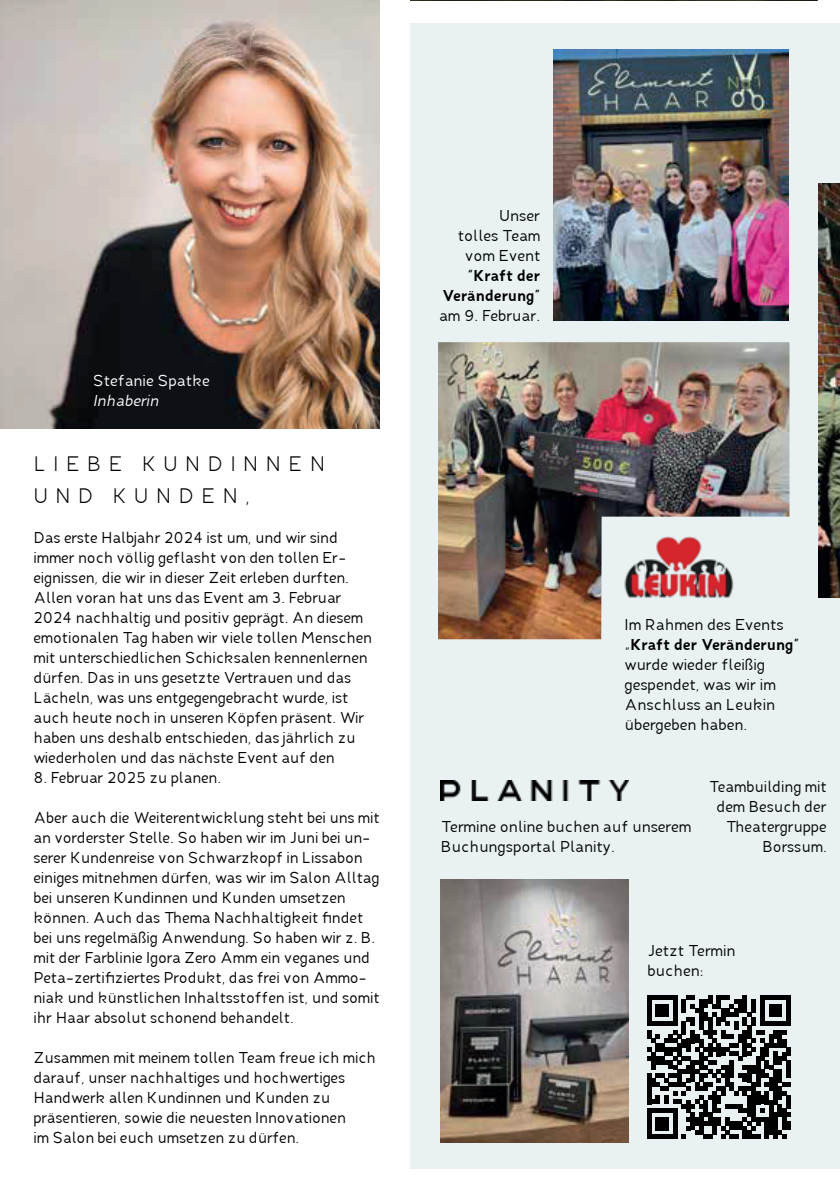
<style>
.page{position:relative;width:840px;height:1191px;background:#fff}
.page>*{position:absolute;margin:0;border:0;box-sizing:border-box;transform-origin:0 0}
.t1{font:300 20px/32px "Fibon Neue";letter-spacing:.35em;color:#000001}
.t2{font:15px/20px "Fibon Neue";letter-spacing:-.005em;color:#000001}
.t3{font:700 15px/20px "Fibon Neue";color:#000001;text-align:right}
.t4{font:15px "Fibon Neue";color:#fff}
.t5{font:italic 15px "Fibon Neue";color:#fff}
.s1{font-weight:700}
</style>
<div class="page">
<hr style="left:0;top:0;width:816px;height:1px;background:#000001">
<div style="left:0;top:23px;width:839px;height:1145px;background:#e9f1f2"></div>
<div style="left:0;top:1px;width:409px;height:1190px;background:#fff"></div>
<img style="left:0;top:0;width:379px;height:429px">
<img style="left:438px;top:342px;width:351px;height:297px">
<img style="left:553px;top:49px;width:235px;height:272px">
<img style="left:818px;top:183px;width:21px;height:414px">
<img style="left:440px;top:781px;width:188px;height:19px">
<img style="left:440px;top:879px;width:188px;height:263px">
<svg style="left:647px;top:995px;width:143px;height:143px"></svg>
<img style="left:613px;top:536px;width:132px;height:62px">
<p class="t4" style="left:93px;top:371px;width:119px">Stefanie Spatke</p>
<p class="t5" style="left:93px;top:391px;width:67px">Inhaberin</p>
<h1 class="t1" style="left:33px;top:447px;width:293px">LIEBE KUNDINNEN<br>UND KUNDEN,</h1>
<p class="t2" style="left:33px;top:527px;width:340px">Das erste Halbjahr 2024 ist um, und wir sind immer noch völlig geflasht von den tollen Er&shy;eignissen, die wir in dieser Zeit erleben durften.<br>Allen voran hat uns das Event am 3. Februar 2024 nachhaltig und positiv geprägt. An diesem emotionalen Tag haben wir viele tollen Menschen mit unterschiedlichen Schicksalen kennenlernen dürfen. Das in uns gesetzte Vertrauen und das Lächeln, was uns entgegengebracht wurde, ist auch heute noch in unseren Köpfen präsent. Wir haben uns deshalb entschieden, das jährlich zu wiederholen und das nächste Event auf den</p>
<p class="t2" style="left:33px;top:767px;width:189px">8. Februar 2025 zu planen.</p>
<p class="t2" style="left:33px;top:807px;width:347px">Aber auch die Weiterentwicklung steht bei uns mit an vorderster Stelle. So haben wir im Juni bei un&shy;serer Kundenreise von Schwarzkopf in Lissabon einiges mitnehmen dürfen, was wir im Salon Alltag bei unseren Kundinnen und Kunden umsetzen können. Auch das Thema Nachhaltigkeit findet bei uns regelmäßig Anwendung. So haben wir z. B. mit der Farblinie Igora Zero Amm ein veganes und Peta-zertifiziertes Produkt, das frei von Ammo&shy;niak und künstlichen Inhaltsstoffen ist, und somit ihr Haar absolut schonend behandelt.</p>
<p class="t2" style="left:33px;top:1047px;width:343px">Zusammen mit meinem tollen Team freue ich mich darauf, unser nachhaltiges und hochwertiges Handwerk allen Kundinnen und Kunden zu präsentieren, sowie die neuesten Innovationen<br>im Salon bei euch umsetzen zu dürfen.</p>
<p class="t2" style="left:457px;top:205px;width:84px;text-align:right">Unser tolles Team vom Event</p>
<p class="t3" style="left:442px;top:265px;width:100px">“Kraft der<br>Veränderung”</p>
<p class="t2" style="left:439px;top:305px;width:103px">am 9. Februar.</p>
<p class="t2" style="left:624px;top:614px;width:176px">Im Rahmen des Events „<span class="s1">Kraft der Veränderung” </span>wurde wieder fleißig gespendet, was wir im<br>Anschluss an Leukin übergeben haben.</p>
<p class="t2" style="left:440px;top:816px;width:252px">Termine online buchen auf unserem<br>Buchungsportal Planity.</p>
<p class="t2" style="left:708px;top:776px;width:120px;text-align:right">Teambuilding mit dem Besuch der<br>Theatergruppe<br>Borssum.</p>
<p class="t2" style="left:647px;top:940px;width:90px">Jetzt Termin buchen:</p>
</div>
